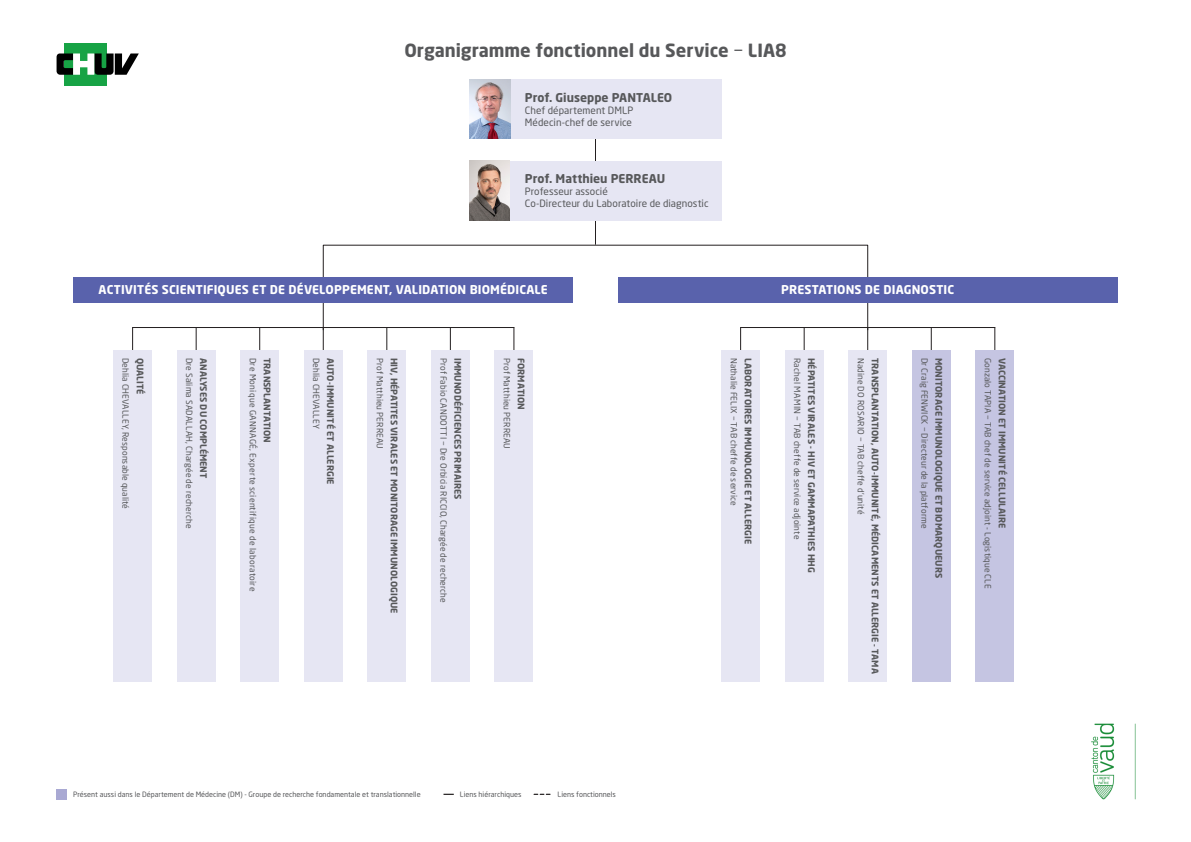
<style>
.page{position:relative;width:1191px;height:842px;background:#fff}
.page>*{position:absolute;margin:0;border:0;box-sizing:border-box;transform-origin:0 0}
.t1{font:700 18px "Neo Sans Std";color:#57585a}
.t2{font:700 12px "Neo Sans Std";letter-spacing:.01em;color:#fff}
.t3{font:700 12px "Neo Sans Std";color:#57585a}
.t4{font:10px/12px "Neo Sans Std";letter-spacing:.005em;color:#57585a}
.t5{font:700 9px "Neo Sans Std";letter-spacing:.005em;color:#57585a}
.t6{font:8.5px "Neo Sans Std";letter-spacing:.015em;color:#57585a}
.t7{font:8.5px "Neo Sans Std";letter-spacing:.035em;color:#57585a}
.t8{font:7.3px "Neo Sans Std";color:#57585a}
.s1{font-family:"Atlas Grotesk";font-weight:400}
.s2{font-family:"Atlas Grotesk"}
</style>
<div class="page">
<div style="left:64px;top:43px;width:42px;height:42px;background:#17a345"></div>
<svg style="left:57px;top:53px;width:82px;height:22px"></svg>
<img style="left:1091px;top:723px;width:45px;height:77px">
<div style="left:57px;top:789px;width:10px;height:10px;background:#a9a9d3"></div>
<svg style="left:534px;top:794px;width:16px;height:1px"></svg>
<hr style="left:595px;top:139px;width:1px;height:34px;background:#231f20">
<hr style="left:595px;top:210px;width:1px;height:35px;background:#231f20">
<div style="left:469px;top:79px;width:252px;height:60px;background:#e6e6f3"></div>
<img style="left:469px;top:79px;width:41px;height:60px">
<div style="left:469px;top:161px;width:252px;height:59px;background:#e6e6f3"></div>
<img style="left:469px;top:161px;width:41px;height:59px">
<div style="left:74px;top:277px;width:499px;height:26px;background:#5962ac"></div>
<svg style="left:740px;top:328px;width:1px;height:23px"></svg>
<svg style="left:803px;top:328px;width:1px;height:23px"></svg>
<svg style="left:867px;top:328px;width:1px;height:23px"></svg>
<svg style="left:930px;top:328px;width:1px;height:23px"></svg>
<svg style="left:994px;top:328px;width:1px;height:23px"></svg>
<hr style="left:740px;top:327px;width:255px;height:1px;background:#231f20">
<div style="left:618px;top:277px;width:499px;height:26px;background:#5962ac"></div>
<div style="left:721px;top:351px;width:38px;height:331px;background:#e6e6f3"></div>
<div style="left:785px;top:351px;width:38px;height:331px;background:#e6e6f3"></div>
<div style="left:848px;top:351px;width:39px;height:331px;background:#e6e6f3"></div>
<div style="left:912px;top:351px;width:38px;height:331px;background:#c5c5e2"></div>
<div style="left:975px;top:351px;width:39px;height:331px;background:#c5c5e2"></div>
<svg style="left:196px;top:328px;width:1px;height:23px"></svg>
<svg style="left:132px;top:328px;width:1px;height:23px"></svg>
<svg style="left:259px;top:328px;width:1px;height:23px"></svg>
<svg style="left:323px;top:328px;width:1px;height:23px"></svg>
<svg style="left:386px;top:328px;width:1px;height:23px"></svg>
<svg style="left:450px;top:328px;width:1px;height:23px"></svg>
<svg style="left:513px;top:328px;width:1px;height:23px"></svg>
<hr style="left:132px;top:327px;width:382px;height:1px;background:#231f20">
<div style="left:177px;top:351px;width:38px;height:331px;background:#e6e6f3"></div>
<div style="left:113px;top:351px;width:39px;height:331px;background:#e6e6f3"></div>
<div style="left:240px;top:351px;width:39px;height:331px;background:#e6e6f3"></div>
<div style="left:304px;top:351px;width:38px;height:331px;background:#e6e6f3"></div>
<div style="left:368px;top:351px;width:38px;height:331px;background:#e6e6f3"></div>
<div style="left:431px;top:351px;width:38px;height:331px;background:#e6e6f3"></div>
<div style="left:495px;top:351px;width:38px;height:331px;background:#e6e6f3"></div>
<h1 class="t1" style="left:404px;top:39px;width:384px">Organigramme fonctionnel du Service <span class="s1">–</span> LIA8</h1>
<h2 class="t3" style="left:525px;top:90px;width:149px">Prof. Giuseppe PANTALEO</h2>
<p class="t4" style="left:525px;top:104px;width:110px">Chef département DMLP<br>Médecin-chef de service</p>
<h2 class="t3" style="left:525px;top:171px;width:142px">Prof. Matthieu PERREAU</h2>
<p class="t4" style="left:525px;top:185px;width:185px">Professeur associé<br>Co-Directeur du Laboratoire de diagnostic</p>
<h2 class="t2" style="left:99px;top:282px;width:451px">ACTIVITÉS SCIENTIFIQUES ET DE DÉVELOPPEMENT, VALIDATION BIOMÉDICALE</h2>
<h2 class="t2" style="left:781px;top:282px;width:174px">PRESTATIONS DE DIAGNOSTIC</h2>
<p class="t6" style="left:131px;top:358px;width:153px;rotate:90deg">Dehlia CHEVALLEY, Responsable qualité</p>
<p class="t5" style="left:146px;top:358px;width:38px;rotate:90deg">QUALITÉ</p>
<p class="t6" style="left:194px;top:358px;width:172px;rotate:90deg">Dre Salima SADALLAH, Chargée de recherche</p>
<p class="t5" style="left:209px;top:358px;width:122px;rotate:90deg">ANALYSES DU COMPLÉMENT</p>
<p class="t7" style="left:258px;top:358px;width:235px;rotate:90deg">Dre Monique GANNAGÉ, Experte scientifique de laboratoire</p>
<p class="t5" style="left:273px;top:358px;width:87px;rotate:90deg">TRANSPLANTATION</p>
<p class="t6" style="left:322px;top:358px;width:72px;rotate:90deg">Dehlia CHEVALLEY</p>
<p class="t5" style="left:336px;top:358px;width:128px;rotate:90deg">AUTO-IMMUNITÉ ET ALLERGIE</p>
<p class="t6" style="left:385px;top:358px;width:93px;rotate:90deg">Prof Matthieu PERREAU</p>
<p class="t5" style="left:400px;top:358px;width:257px;rotate:90deg">HIV, HÉPATITES VIRALES ET MONITORAGE IMMUNOLOGIQUE</p>
<p class="t6" style="left:449px;top:358px;width:246px;rotate:90deg">Prof Fabio CANDOTTI <span class="s2">–</span> Dre Orbicia RICCIO, Chargée de recherche</p>
<p class="t5" style="left:463px;top:358px;width:143px;rotate:90deg">IMMUNODÉFICIENCES PRIMAIRES</p>
<p class="t6" style="left:512px;top:358px;width:93px;rotate:90deg">Prof Matthieu PERREAU</p>
<p class="t5" style="left:527px;top:358px;width:53px;rotate:90deg">FORMATION</p>
<p class="t8" style="left:73px;top:790px;width:349px">Présent aussi dans le Département de Médecine (DM) - Groupe de recherche fondamentale et translationnelle</p>
<p class="t8" style="left:460px;top:790px;width:63px">Liens hiérarchiques</p>
<p class="t8" style="left:557px;top:790px;width:60px">Liens fonctionnels</p>
<p class="t6" style="left:739px;top:358px;width:149px;rotate:90deg">Nathalie FELIX <span class="s2">–</span> TAB cheffe de service</p>
<p class="t5" style="left:754px;top:358px;width:188px;rotate:90deg">LABORATOIRES IMMUNOLOGIE ET ALLERGIE</p>
<p class="t6" style="left:802px;top:358px;width:183px;rotate:90deg">Rachel MAMIN <span class="s2">–</span> TAB cheffe de service adjointe</p>
<p class="t5" style="left:817px;top:358px;width:216px;rotate:90deg">HÉPATITES VIRALES - HIV ET GAMMAPATHIES HHG</p>
<p class="t6" style="left:866px;top:358px;width:158px;rotate:90deg">Nadine DO ROSARIO <span class="s2">–</span> TAB cheffe d’unité</p>
<p class="t5" style="left:881px;top:358px;width:318px;rotate:90deg">TRANSPLANTATION, AUTO-IMMUNITÉ, MÉDICAMENTS ET ALLERGIE - TAMA</p>
<p class="t6" style="left:929px;top:358px;width:172px;rotate:90deg">Dr Craig FENWICK <span class="s2">–</span> Directeur de la platforme</p>
<p class="t5" style="left:944px;top:358px;width:222px;rotate:90deg">MONITORAGE IMMUNOLOGIQUE ET BIOMARQUEURS</p>
<p class="t6" style="left:993px;top:358px;width:232px;rotate:90deg">Gonzalo TAPIA <span class="s2">–</span> TAB chef de service adjoint - Logistique CLE</p>
<p class="t5" style="left:1008px;top:358px;width:172px;rotate:90deg">VACCINATION ET IMMUNITÉ CELLULAIRE</p>
</div>
